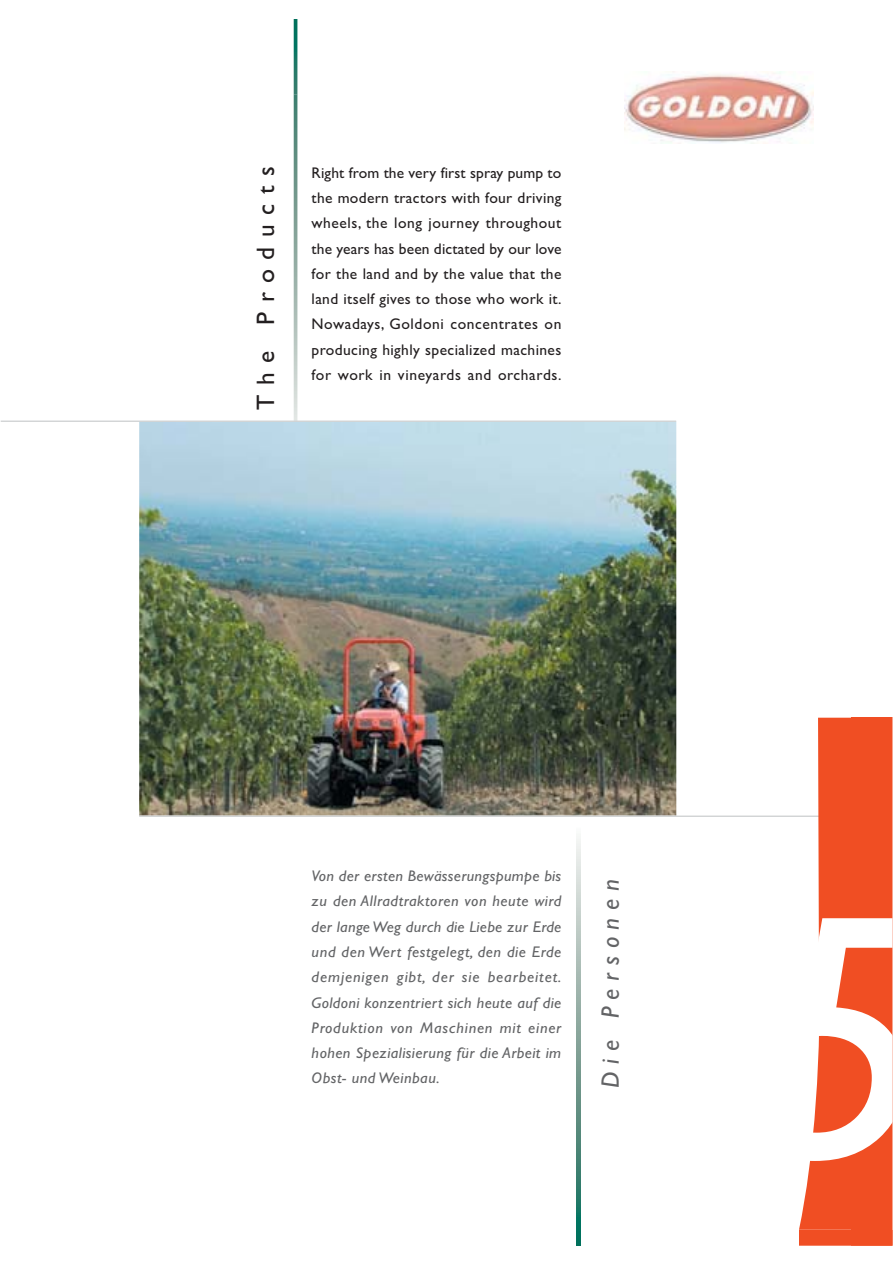
<style>
.page{position:relative;width:893px;height:1263px;background:#fff}
.page>*{position:absolute;margin:0;border:0;box-sizing:border-box;transform-origin:0 0}
.t1{font:italic 351.3px "Gill Sans";color:#fff}
.t2{font:25.35px "Gill Sans";letter-spacing:.38em;color:#231f20}
.t3{font:italic 25.35px "Gill Sans";letter-spacing:.3em;color:#636466}
.t4{font:15.45px/25.3px "Gill Sans";letter-spacing:.025em;color:#231f20;text-align:justify}
.t5{font:italic 15.45px/25.3px "Gill Sans";letter-spacing:.025em;color:#636466;text-align:justify;scale:1.05 1}
</style>
<div class="page">
<svg style="left:576px;top:838px;width:4px;height:408px;background:#81a89d"></svg>
<svg style="left:294px;top:19px;width:3px;height:76px"></svg>
<svg style="left:294px;top:95px;width:3px;height:326px"></svg>
<img style="left:139px;top:422px;width:537px;height:394px">
<img style="left:624px;top:72px;width:189px;height:72px">
<hr style="left:139px;top:816px;width:738px;height:1px;background:#d1d3d4">
<svg style="left:799px;top:718px;width:51px;height:512px"></svg>
<div style="left:850px;top:718px;width:42px;height:528px;background:#f04e23"></div>
<div style="left:799px;top:1230px;width:93px;height:16px;background:#f04e23"></div>
<hr style="left:1px;top:421px;width:675px;height:1px;background:#d1d3d4">
<h2 class="t2" style="left:257px;top:410px;width:245px;rotate:-90deg">The Products</h2>
<p class="t4" style="left:311px;top:162px;width:251px">Right from the very first spray pump to the modern tractors with four driving wheels, the long journey throughout the years has been dictated by our love for the land and by the value that the land itself gives to those who work it.<br>Nowadays, Goldoni concentrates on producing highly specialized machines for work in vineyards and orchards.</p>
<p class="t5" style="left:311px;top:865px;width:239px">Von der ersten Bewässerungspumpe bis zu den Allradtraktoren von heute wird der lange Weg durch die Liebe zur Erde und den Wert festgelegt, den die Erde demjenigen gibt, der sie bearbeitet.<br>Goldoni konzentriert sich heute auf die Produktion von Maschinen mit einer hohen Spezialisierung für die Arbeit im Obst- und Weinbau.</p>
<h2 class="t3" style="left:601px;top:1088px;width:210px;rotate:-90deg">Die Personen</h2>
<h1 class="t1" style="left:752px;top:918px;width:185px">5</h1>
</div>
